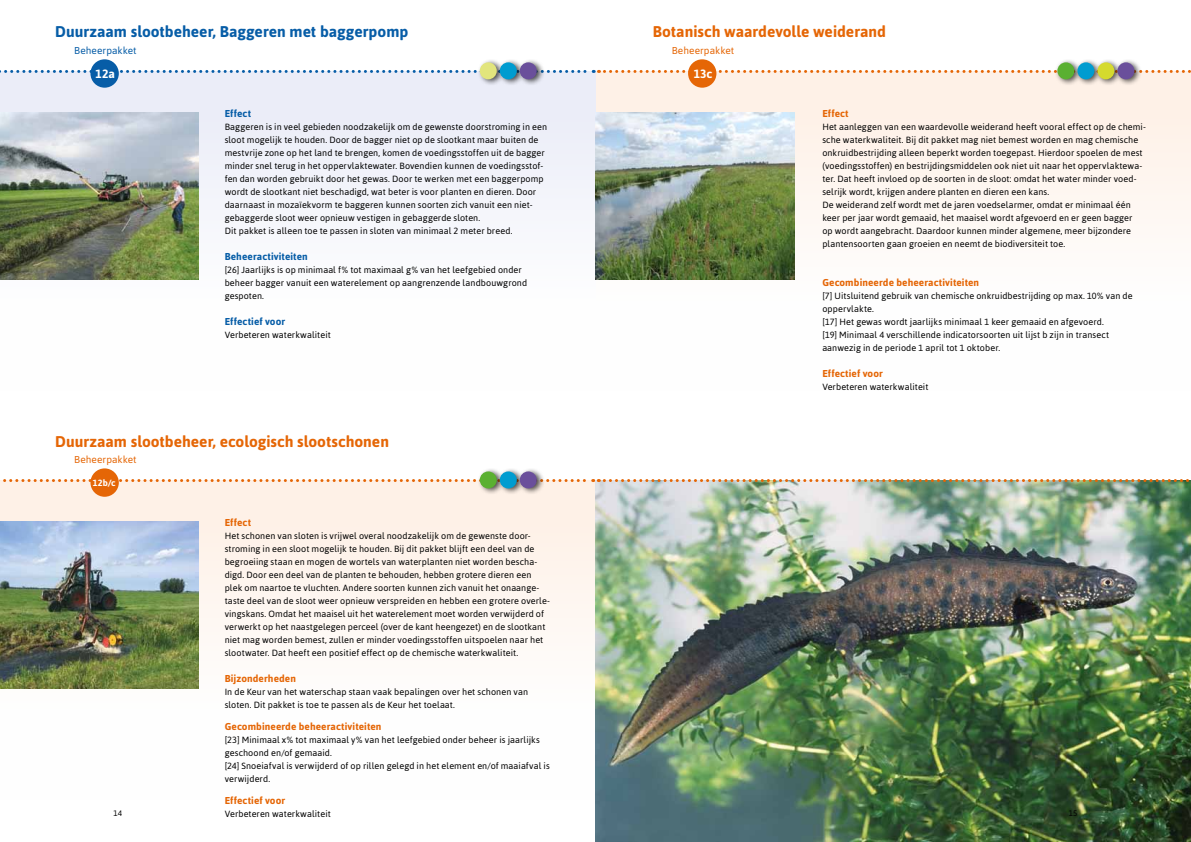
<style>
.page{position:relative;width:1191px;height:842px;background:#fff}
.page>*{position:absolute;margin:0;border:0;box-sizing:border-box;transform-origin:0 0}
.t1{font:700 15.6px "Asap";color:#e56606}
.t2{font:700 15.6px "Asap";color:#075da7}
.t3{font:700 12px "Asap";color:#fff}
.t4{font:700 10px "Asap";letter-spacing:.01em;color:#e56606}
.t5{font:700 10px "Asap";letter-spacing:.01em;color:#075da7}
.t6{font:10px "Asap";letter-spacing:.005em;color:#e56606}
.t7{font:10px "Asap";letter-spacing:.005em;color:#075da7}
.t8{font:9px/13px "Asap";letter-spacing:.01em;color:#000}
.t9{font:700 9px "Asap";color:#fff}
.t10{font:8px "Asap";color:#000}
</style>
<div class="page">
<div style="left:0;top:480px;width:596px;height:319px;background:linear-gradient(to right,#fcf8f5,#fff8f4)"></div>
<img style="left:0;top:521px;width:198px;height:167px">
<div style="left:90px;top:468px;width:29px;height:29px;background:#e56606;border-radius:50%"></div>
<div style="left:0;top:72px;width:595px;height:319px;background:linear-gradient(to right,#f9f9fc,#f5f6fb)"></div>
<div style="left:90px;top:59px;width:29px;height:29px;background:#075da7;border-radius:50%"></div>
<img style="left:0;top:112px;width:198px;height:167px">
<div style="left:477px;top:58px;width:27px;height:28px;background:#000;opacity:.7"></div>
<div style="left:480px;top:62px;width:17px;height:17px;background:#e2e57d;border-radius:50%"></div>
<div style="left:497px;top:58px;width:27px;height:28px;background:#000;opacity:.7"></div>
<div style="left:500px;top:62px;width:17px;height:17px;background:#009cd0;border-radius:50%"></div>
<div style="left:517px;top:58px;width:27px;height:28px;background:#000;opacity:.7"></div>
<div style="left:520px;top:62px;width:17px;height:17px;background:#6a4f9b;border-radius:50%"></div>
<div style="left:477px;top:467px;width:27px;height:28px;background:#000;opacity:.7"></div>
<div style="left:480px;top:471px;width:17px;height:17px;background:#5ab031;border-radius:50%"></div>
<div style="left:497px;top:467px;width:27px;height:28px;background:#000;opacity:.7"></div>
<div style="left:500px;top:471px;width:17px;height:17px;background:#009cd0;border-radius:50%"></div>
<div style="left:517px;top:467px;width:27px;height:28px;background:#000;opacity:.7"></div>
<div style="left:520px;top:471px;width:17px;height:17px;background:#6a4f9b;border-radius:50%"></div>
<img style="left:595px;top:482px;width:596px;height:360px">
<img style="left:0;top:479px;width:1191px;height:3px">
<div style="left:595px;top:72px;width:596px;height:319px;background:linear-gradient(to bottom,#fef0e5,#feffff)"></div>
<svg style="left:0;top:70px;width:1191px;height:3px"></svg>
<div style="left:688px;top:59px;width:28px;height:29px;background:#e56606;border-radius:50%"></div>
<div style="left:1054px;top:58px;width:28px;height:28px;background:#000;opacity:.7"></div>
<div style="left:1057px;top:62px;width:17px;height:17px;background:#5ab031;border-radius:50%"></div>
<div style="left:1074px;top:58px;width:28px;height:28px;background:#000;opacity:.7"></div>
<div style="left:1077px;top:62px;width:17px;height:17px;background:#009cd0;border-radius:50%"></div>
<div style="left:1094px;top:58px;width:28px;height:28px;background:#000;opacity:.7"></div>
<div style="left:1097px;top:62px;width:17px;height:17px;background:#d5da2e;border-radius:50%"></div>
<div style="left:1114px;top:58px;width:28px;height:28px;background:#000;opacity:.7"></div>
<div style="left:1117px;top:62px;width:17px;height:17px;background:#6a4f9b;border-radius:50%"></div>
<img style="left:595px;top:112px;width:199px;height:167px">
<h1 class="t2" style="left:55px;top:23px;width:355px">Duurzaam slootbeheer, Baggeren met baggerpomp</h1>
<p class="t7" style="left:74px;top:44px;width:64px">Beheerpakket</p>
<h2 class="t3" style="left:96px;top:67px;width:21px">12a</h2>
<p class="t5" style="left:225px;top:108px;width:28px">Effect</p>
<p class="t8" style="left:225px;top:121px;width:324px">Baggeren is in veel gebieden noodzakelijk om de gewenste doorstroming in een sloot mogelijk te houden. Door de bagger niet op de slootkant maar buiten de mestvrije zone op het land te brengen, komen de voedingsstoffen uit de bagger minder snel terug in het oppervlaktewater. Bovendien kunnen de voedingsstof&shy;fen dan worden gebruikt door het gewas. Door te werken met een baggerpomp wordt de slootkant niet beschadigd, wat beter is voor planten en dieren. Door daarnaast in mozaïekvorm te baggeren kunnen soorten zich vanuit een niet&shy;gebaggerde sloot weer opnieuw vestigen in gebaggerde sloten.<br>Dit pakket is alleen toe te passen in sloten van minimaal 2 meter breed.</p>
<p class="t5" style="left:225px;top:251px;width:85px">Beheeractiviteiten</p>
<p class="t8" style="left:225px;top:264px;width:304px">[26] Jaarlijks is op minimaal f% tot maximaal g% van het leefgebied onder beheer bagger vanuit een waterelement op aangrenzende landbouwgrond gespoten.</p>
<p class="t5" style="left:225px;top:316px;width:62px">Effectief voor</p>
<p class="t8" style="left:225px;top:329px;width:108px">Verbeteren waterkwaliteit</p>
<h1 class="t1" style="left:55px;top:432px;width:335px">Duurzaam slootbeheer, ecologisch slootschonen</h1>
<p class="t6" style="left:74px;top:453px;width:64px">Beheerpakket</p>
<p class="t9" style="left:93px;top:478px;width:24px">12b/c</p>
<p class="t10" style="left:113px;top:808px;width:10px">14</p>
<p class="t4" style="left:225px;top:517px;width:28px">Effect</p>
<p class="t8" style="left:225px;top:530px;width:327px">Het schonen van sloten is vrijwel overal noodzakelijk om de gewenste door&shy;stroming in een sloot mogelijk te houden. Bij dit pakket blijft een deel van de begroeiing staan en mogen de wortels van waterplanten niet worden bescha&shy;digd. Door een deel van de planten te behouden, hebben grotere dieren een plek om naartoe te vluchten. Andere soorten kunnen zich vanuit het onaange&shy;taste deel van de sloot weer opnieuw verspreiden en hebben een grotere overle&shy;vingskans. Omdat het maaisel uit het waterelement moet worden verwijderd of verwerkt op het naastgelegen perceel (over de kant heengezet) en de slootkant niet mag worden bemest, zullen er minder voedingsstoffen uitspoelen naar het slootwater. Dat heeft een positief effect op de chemische waterkwaliteit.</p>
<p class="t4" style="left:225px;top:673px;width:73px">Bijzonderheden</p>
<p class="t8" style="left:225px;top:686px;width:305px">In de Keur van het waterschap staan vaak bepalingen over het schonen van sloten. Dit pakket is toe te passen als de Keur het toelaat.</p>
<p class="t4" style="left:225px;top:721px;width:158px">Gecombineerde beheeractiviteiten</p>
<p class="t8" style="left:225px;top:734px;width:326px">[23] Minimaal x% tot maximaal y% van het leefgebied onder beheer is jaarlijks geschoond en/of gemaaid.<br>[24] Snoeiafval is verwijderd of op rillen gelegd in het element en/of maaiafval is verwijderd.</p>
<p class="t4" style="left:225px;top:795px;width:62px">Effectief voor</p>
<p class="t8" style="left:225px;top:808px;width:108px">Verbeteren waterkwaliteit</p>
<h1 class="t1" style="left:653px;top:23px;width:235px">Botanisch waardevolle weiderand</h1>
<p class="t6" style="left:672px;top:44px;width:64px">Beheerpakket</p>
<h2 class="t3" style="left:693px;top:67px;width:20px">13c</h2>
<p class="t4" style="left:822px;top:108px;width:28px">Effect</p>
<p class="t8" style="left:822px;top:121px;width:325px">Het aanleggen van een waardevolle weiderand heeft vooral effect op de chemi&shy;sche waterkwaliteit. Bij dit pakket mag niet bemest worden en mag chemische onkruidbestrijding alleen beperkt worden toegepast. Hierdoor spoelen de mest (voedingsstoffen) en bestrijdingsmiddelen ook niet uit naar het oppervlaktewa&shy;ter. Dat heeft invloed op de soorten in de sloot: omdat het water minder voed&shy;selrijk wordt, krijgen andere planten en dieren een kans.<br>De weiderand zelf wordt met de jaren voedselarmer, omdat er minimaal één keer per jaar wordt gemaaid, het maaisel wordt afgevoerd en er geen bagger<br>op wordt aangebracht. Daardoor kunnen minder algemene, meer bijzondere plantensoorten gaan groeien en neemt de biodiversiteit toe.</p>
<p class="t4" style="left:822px;top:277px;width:158px">Gecombineerde beheeractiviteiten</p>
<p class="t8" style="left:822px;top:290px;width:312px">[7] Uitsluitend gebruik van chemische onkruidbestrijding op max. 10% van de oppervlakte.<br>[17] Het gewas wordt jaarlijks minimaal 1 keer gemaaid en afgevoerd.<br>[19] Minimaal 4 verschillende indicatorsoorten uit lijst b zijn in transect aanwezig in de periode 1 april tot 1 oktober.</p>
<p class="t4" style="left:822px;top:368px;width:62px">Effectief voor</p>
<p class="t8" style="left:822px;top:381px;width:108px">Verbeteren waterkwaliteit</p>
<p class="t10" style="left:1068px;top:808px;width:10px">15</p>
</div>
